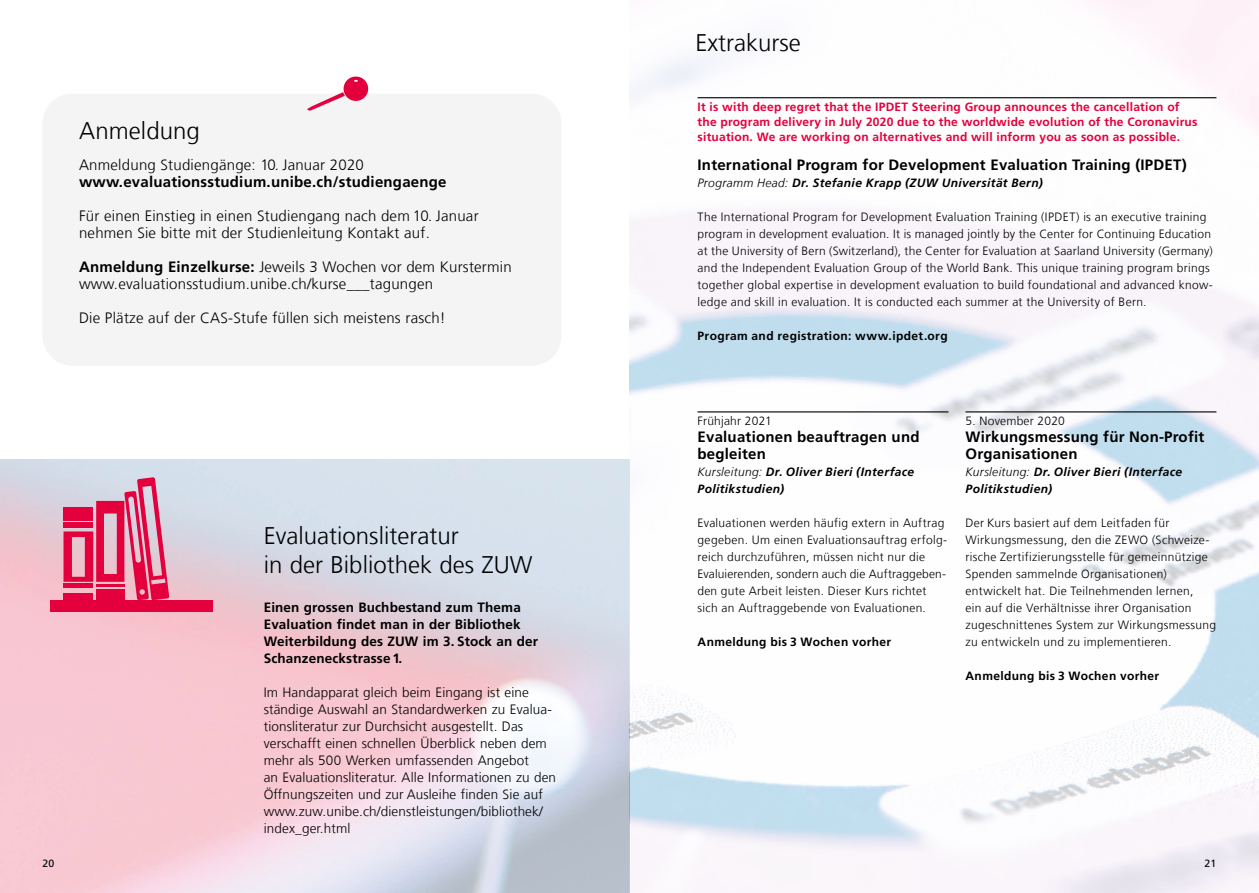
<style>
.page{position:relative;width:1259px;height:893px;background:#fff}
.page>*{position:absolute;margin:0;border:0;box-sizing:border-box;transform-origin:0 0}
.t1{font:300 24px/28.5px "Frutiger LT Com";color:#000}
.t2{font:300 15px/17px "Frutiger LT Com";letter-spacing:.015em;color:#000}
.t3{font:700 15px/17px "Frutiger LT Com";letter-spacing:.015em;color:#000}
.t4{font:300 13.5px/17px "Frutiger LT Com";letter-spacing:.01em;color:#000}
.t5{font:700 13.5px/17px "Frutiger LT Com";letter-spacing:.01em;color:#000}
.t6{font:300 12px/17px "Frutiger LT Com";letter-spacing:.025em;color:#000}
.t7{font:700 12px/15px "Frutiger LT Com";letter-spacing:.02em;color:#e4003c}
.t8{font:italic 700 12px/17px "Frutiger LT Com";letter-spacing:.035em;color:#000}
.t9{font:700 12px "Frutiger LT Com";letter-spacing:.035em;color:#000}
.t10{font:10.5px "Frutiger LT Com";color:#000}
.s1{font-weight:700}
.s2{font-weight:300}
</style>
<div class="page">
<img style="left:0;top:459px;width:629px;height:434px">
<img style="left:629px;top:0;width:630px;height:893px">
<div style="left:43px;top:94px;width:518px;height:272px;background:#f4f4f5;border-radius:30px"></div>
<hr style="left:697px;top:411px;width:251px;height:1px;background:#000">
<hr style="left:965px;top:411px;width:251px;height:1px;background:#000">
<hr style="left:697px;top:97px;width:519px;height:1px;background:#000">
<svg style="left:307px;top:77px;width:61px;height:34px"></svg>
<svg style="left:63px;top:477px;width:106px;height:123px;background:#e07092"></svg>
<div style="left:63px;top:593px;width:30px;height:7px;background:#e4003c"></div>
<div style="left:50px;top:600px;width:163px;height:11px;background:#e4003c"></div>
<h1 class="t1" style="left:79px;top:117px;width:122px">Anmeldung</h1>
<p class="t2" style="left:79px;top:157px;width:286px">Anmeldung Studiengänge: 10. Januar 2020</p>
<p class="t3" style="left:79px;top:173px;width:369px">www.evaluationsstudium.unibe.ch/studiengaenge</p>
<p class="t2" style="left:79px;top:208px;width:401px">Für einen Einstieg in einen Studiengang nach dem 10. Januar nehmen Sie bitte mit der Studienleitung Kontakt auf.</p>
<p class="t2" style="left:79px;top:259px;width:434px"><span class="s1">Anmeldung Einzelkurse:</span> Jeweils 3 Wochen vor dem Kurstermin www.evaluationsstudium.unibe.ch/kurse___tagungen</p>
<p class="t2" style="left:79px;top:310px;width:368px">Die Plätze auf der CAS-Stufe füllen sich meistens rasch!</p>
<p class="t10" style="left:43px;top:858px;width:13px">20</p>
<h1 class="t1" style="left:264px;top:522px;width:270px">Evaluationsliteratur<br>in der Bibliothek des ZUW</h1>
<p class="t5" style="left:264px;top:599px;width:276px">Einen grossen Buchbestand zum Thema Evaluation findet man in der Bibliothek Weiterbildung des ZUW im 3. Stock an der Schanzeneckstrasse 1.</p>
<p class="t4" style="left:264px;top:684px;width:294px">Im Handapparat gleich beim Eingang ist eine ständige Auswahl an Standardwerken zu Evalua&shy;tionsliteratur zur Durchsicht ausgestellt. Das verschafft einen schnellen Überblick neben dem mehr als 500 Werken umfassenden Angebot<br>an Evaluationsliteratur. Alle Informationen zu den Öffnungszeiten und zur Ausleihe finden Sie auf www.zuw.unibe.ch/dienstleistungen/bibliothek/ index_ger.html</p>
<h1 class="t1" style="left:695px;top:29px;width:107px">Extrakurse</h1>
<p class="t7" style="left:697px;top:99px;width:501px">It is with deep regret that the IPDET Steering Group announces the cancellation of the program delivery in July 2020 due to the worldwide evolution of the Coronavirus situation. We are working on alternatives and will inform you as soon as possible.</p>
<p class="t3" style="left:697px;top:156px;width:491px">International Program for Development Evaluation Training (IPDET)</p>
<p class="t8" style="left:697px;top:175px;width:347px"><span class="s2">Programm Head:</span> Dr. Stefanie Krapp (ZUW Universität Bern)</p>
<p class="t6" style="left:697px;top:209px;width:517px">The International Program for Development Evaluation Training (IPDET) is an executive training program in development evaluation. It is managed jointly by the Center for Continuing Education at the University of Bern (Switzerland), the Center for Evaluation at Saarland University (Germany) and the Independent Evaluation Group of the World Bank. This unique training program brings together global expertise in development evaluation to build foundational and advanced know&shy;ledge and skill in evaluation. It is conducted each summer at the University of Bern.</p>
<p class="t9" style="left:697px;top:329px;width:252px">Program and registration: www.ipdet.org</p>
<p class="t6" style="left:697px;top:413px;width:76px">Frühjahr 2021</p>
<p class="t3" style="left:697px;top:429px;width:223px">Evaluationen beauftragen und begleiten</p>
<p class="t8" style="left:697px;top:464px;width:218px"><span class="s2">Kursleitung:</span> Dr. Oliver Bieri (Interface<br>Politikstudien)</p>
<p class="t6" style="left:697px;top:515px;width:251px">Evaluationen werden häufig extern in Auftrag gegeben. Um einen Evaluationsauftrag erfolg&shy;reich durchzuführen, müssen nicht nur die Evaluierenden, sondern auch die Auftraggeben&shy;den gute Arbeit leisten. Dieser Kurs richtet sich an Auftraggebende von Evaluationen.</p>
<p class="t9" style="left:697px;top:635px;width:195px">Anmeldung bis 3 Wochen vorher</p>
<p class="t6" style="left:965px;top:413px;width:101px">5. November 2020</p>
<p class="t3" style="left:965px;top:429px;width:240px">Wirkungsmessung für Non-Profit<br>Organisationen</p>
<p class="t8" style="left:965px;top:464px;width:218px"><span class="s2">Kursleitung:</span> Dr. Oliver Bieri (Interface<br>Politikstudien)</p>
<p class="t6" style="left:965px;top:515px;width:252px">Der Kurs basiert auf dem Leitfaden für Wirkungsmessung, den die ZEWO (Schweize&shy;rische Zertifizierungsstelle für gemeinnützige Spenden sammelnde Organisationen) entwickelt hat. Die Teilnehmenden lernen,<br>ein auf die Verhältnisse ihrer Organisation zugeschnittenes System zur Wirkungsmessung zu entwickeln und zu implementieren.</p>
<p class="t9" style="left:965px;top:669px;width:195px">Anmeldung bis 3 Wochen vorher</p>
<p class="t10" style="left:1204px;top:858px;width:13px">21</p>
</div>
